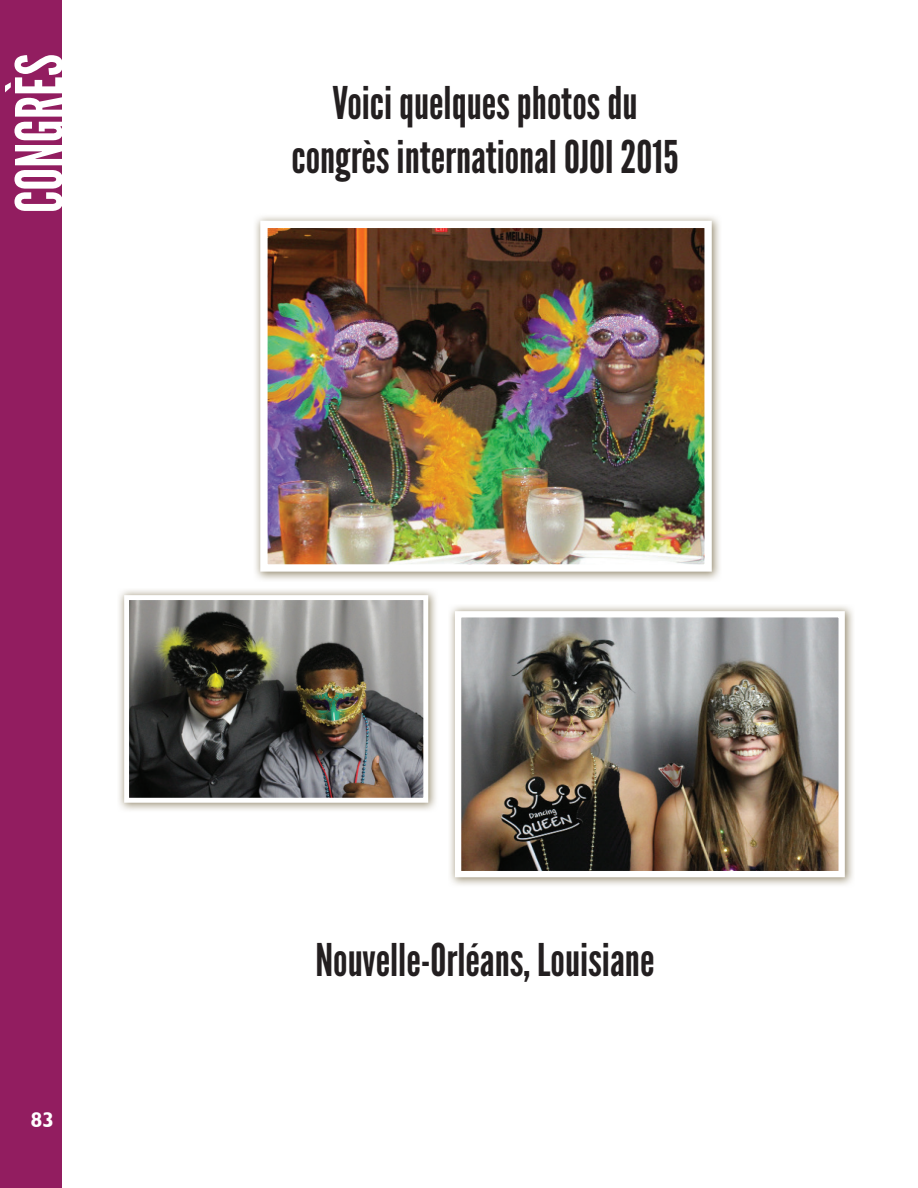
<style>
.page{position:relative;width:918px;height:1188px;background:#fff}
.page>*{position:absolute;margin:0;border:0;box-sizing:border-box;transform-origin:0 0}
.t1{font:64.5px "League Gothic";color:#fff}
.t2{font:45px/54px "League Gothic";color:#231f20;text-align:center}
.t3{font:700 21px "Humanist 521 BT";color:#fff}
</style>
<div class="page">
<div style="left:0;top:0;width:62px;height:1188px;background:#921d60"></div>
<img style="left:255px;top:216px;width:465px;height:364px">
<img style="left:268px;top:229px;width:436px;height:335px">
<div style="left:260px;top:221px;width:452px;height:351px;border:7px solid #fff"></div>
<img style="left:119px;top:590px;width:317px;height:220px">
<img style="left:130px;top:601px;width:292px;height:196px">
<div style="left:124px;top:595px;width:304px;height:208px;border:5px solid #fff"></div>
<img style="left:450px;top:606px;width:403px;height:279px">
<img style="left:462px;top:618px;width:376px;height:252px">
<div style="left:455px;top:611px;width:390px;height:266px;border:6px solid #fff"></div>
<h1 class="t1" style="left:2px;top:213px;width:161px;rotate:-90deg">CONgRèS</h1>
<p class="t2" style="left:292px;top:77px;width:388px">Voici quelques photos du congrès international OJOI 2015</p>
<p class="t3" style="left:31px;top:1106px;width:24px">83</p>
<p class="t2" style="left:315px;top:934px;width:341px">Nouvelle-Orléans, Louisiane</p>
</div>
